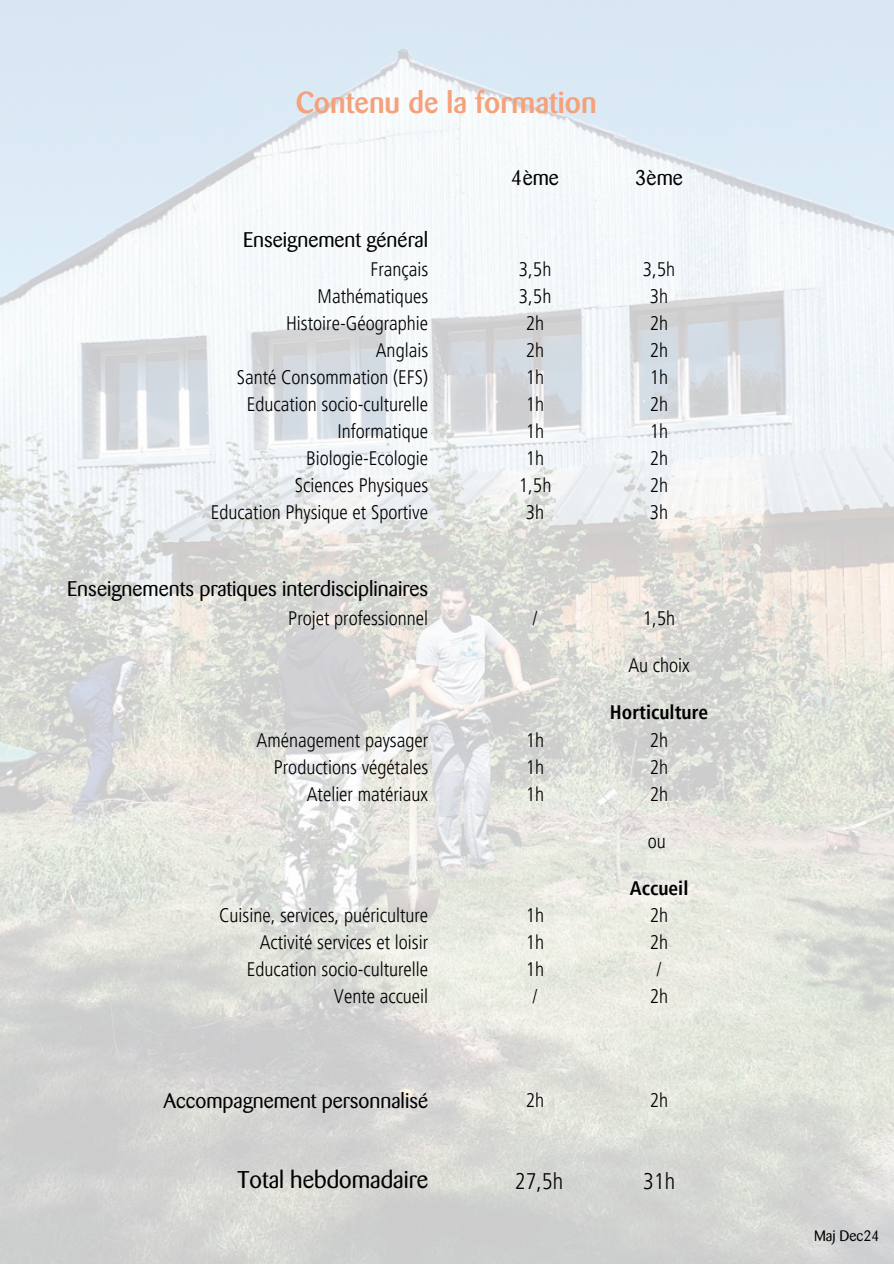
<style>
.page{position:relative;width:894px;height:1264px;background:#fff}
.page>*{position:absolute;margin:0;border:0;box-sizing:border-box;transform-origin:0 0}
.t1{font:500 30px "Barmeno";color:#f5a17a}
.t2{font:24px "Barmeno";color:#000}
.t3{font:300 condensed 22.5px "Frutiger LT Pro";color:#000}
.t4{font:21px "Barmeno";color:#000}
.t5{font:300 condensed 19.5px/27px "Frutiger LT Pro";color:#000;text-align:center}
.t6{font:700 condensed 19.5px "Frutiger LT Pro";color:#000}
.t7{font:15px "Barmeno";color:#000}
</style>
<div class="page">
<img style="left:0;top:0;width:893px;height:1263px">
<h1 class="t1" style="left:296px;top:85px;width:302px">Contenu de la formation</h1>
<p class="t4" style="left:243px;top:227px;width:186px">Enseignement général</p>
<p class="t5" style="left:210px;top:255px;width:219px;text-align:right">Français<br>Mathématiques<br>Histoire-Géographie<br>Anglais<br>Santé Consommation (EFS)<br>Education socio-culturelle<br>Informatique<br>Biologie-Ecologie<br>Sciences Physiques<br>Education Physique et Sportive</p>
<p class="t4" style="left:511px;top:165px;width:49px">4ème</p>
<p class="t5" style="left:519px;top:255px;width:34px">3,5h<br>3,5h<br>2h<br>2h<br>1h<br>1h<br>1h<br>1h<br>1,5h<br>3h</p>
<p class="t4" style="left:635px;top:165px;width:49px">3ème</p>
<p class="t5" style="left:642px;top:255px;width:34px">3,5h<br>3h<br>2h<br>2h<br>1h<br>2h<br>1h<br>2h<br>2h<br>3h</p>
<p class="t4" style="left:67px;top:577px;width:362px">Enseignements pratiques interdisciplinaires</p>
<p class="t5" style="left:288px;top:605px;width:141px">Projet professionnel</p>
<p class="t5" style="left:256px;top:726px;width:173px;text-align:right">Aménagement paysager<br>Productions végétales<br>Atelier matériaux</p>
<p class="t5" style="left:219px;top:902px;width:211px;text-align:right">Cuisine, services, puériculture<br>Activité services et loisir<br>Education socio-culturelle<br>Vente accueil</p>
<p class="t5" style="left:532px;top:605px;width:7px">/</p>
<p class="t5" style="left:526px;top:726px;width:20px;text-align:justify">1h 1h 1h</p>
<p class="t5" style="left:526px;top:902px;width:20px">1h<br>1h<br>1h /</p>
<p class="t5" style="left:642px;top:605px;width:34px">1,5h</p>
<p class="t5" style="left:628px;top:652px;width:63px">Au choix</p>
<p class="t6" style="left:609px;top:701px;width:100px">Horticulture</p>
<p class="t5" style="left:649px;top:726px;width:20px;text-align:justify">2h 2h 2h</p>
<p class="t5" style="left:647px;top:827px;width:20px">ou</p>
<p class="t6" style="left:629px;top:876px;width:60px">Accueil</p>
<p class="t5" style="left:649px;top:902px;width:20px">2h<br>2h /<br>2h</p>
<p class="t4" style="left:163px;top:1088px;width:266px">Accompagnement personnalisé</p>
<p class="t5" style="left:526px;top:1087px;width:20px">2h</p>
<p class="t5" style="left:649px;top:1087px;width:20px">2h</p>
<p class="t2" style="left:237px;top:1165px;width:192px">Total hebdomadaire</p>
<p class="t3" style="left:515px;top:1168px;width:50px">27,5h</p>
<p class="t3" style="left:643px;top:1168px;width:33px">31h</p>
<p class="t7" style="left:813px;top:1226px;width:67px">Maj Dec24</p>
</div>
